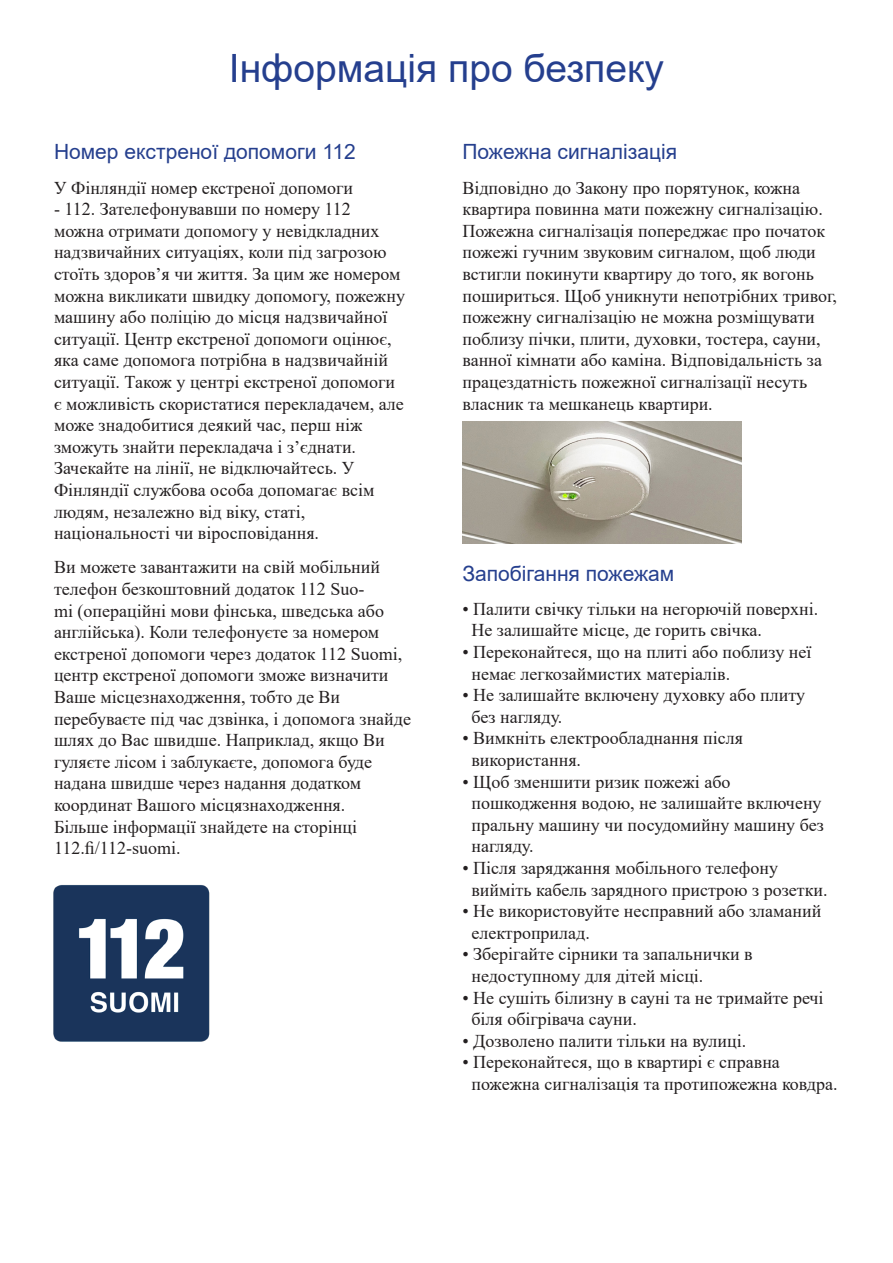
<style>
.page{position:relative;width:893px;height:1263px;background:#fff}
.page>*{position:absolute;margin:0;border:0;box-sizing:border-box;transform-origin:0 0}
.t1{font:39px "Arial";color:#253f8e}
.t2{font:21px "Arial";color:#253f8e}
.t3{font:18px/21.6px "Times New Roman";color:#231f20}
</style>
<div class="page">
<img style="left:53px;top:885px;width:157px;height:157px">
<img style="left:462px;top:421px;width:279px;height:122px">
<p class="t1" style="left:229px;top:42px;width:437px">Інформація про безпеку</p>
<p class="t2" style="left:54px;top:137px;width:303px">Номер екстреної допомоги 112</p>
<p class="t3" style="left:54px;top:176px;width:301px">У Фінляндії номер екстреної допомоги</p>
<p class="t3" style="left:54px;top:198px;width:352px">- 112. Зателефонувавши по номеру 112 можна отримати допомогу у невідкладних надзвичайних ситуаціях, коли під загрозою стоїть здоров’я чи життя. За цим же номером можна викликати швидку допомогу, пожежну машину або поліцію до місця надзвичайної ситуації. Центр екстреної допомоги оцінює,</p>
<p class="t3" style="left:54px;top:349px;width:351px">яка саме допомога потрібна в надзвичайній ситуації. Також у центрі екстреної допомоги є можливість скористатися перекладачем, але може знадобитися деякий час, перш ніж</p>
<p class="t3" style="left:54px;top:435px;width:322px">зможуть знайти перекладача і з’єднати.<br>Зачекайте на лінії, не відключайтесь. У Фінляндії службова особа допомагає всім людям, незалежно від віку, статі,</p>
<p class="t3" style="left:54px;top:522px;width:267px">національності чи віросповідання.</p>
<p class="t3" style="left:54px;top:556px;width:359px">Ви можете завантажити на свій мобільний телефон безкоштовний додаток 112 Suo-<br>mi (операційні мови фінська, шведська або англійська). Коли телефонуєте за номером екстреної допомоги через додаток 112 Suomi, центр екстреної допомоги зможе визначити Ваше місцезнаходження, тобто де Ви перебуваєте під час дзвінка, і допомога знайде шлях до Вас швидше. Наприклад, якщо Ви гуляєте лісом і заблукаєте, допомога буде</p>
<p class="t3" style="left:54px;top:772px;width:309px">надана швидше через надання додатком координат Вашого місцязнаходження.</p>
<p class="t3" style="left:54px;top:815px;width:305px">Більше інформації знайдете на сторінці</p>
<p class="t3" style="left:54px;top:837px;width:128px">112.fi/112-suomi.</p>
<p class="t2" style="left:462px;top:137px;width:216px">Пожежна сигналізація</p>
<p class="t3" style="left:462px;top:176px;width:376px">Відповідно до Закону про порятунок, кожна квартира повинна мати пожежну сигналізацію.<br>Пожежна сигналізація попереджає про початок пожежі гучним звуковим сигналом, щоб люди встигли покинути квартиру до того, як вогонь пошириться. Щоб уникнути непотрібних тривог, пожежну сигналізацію не можна розміщувати поблизу пічки, плити, духовки, тостера, сауни, ванної кімнати або каміна. Відповідальність за працездатність пожежної сигналізації несуть власник та мешканець квартири.</p>
<p class="t2" style="left:462px;top:559px;width:213px">Запобігання пожежам</p>
<p class="t3" style="left:471px;top:597px;width:348px;text-indent:-9px">• Палити свічку тільки на негорючій поверхні.<br>Не залишайте місце, де горить свічка.</p>
<p class="t3" style="left:471px;top:640px;width:341px;text-indent:-9px">• Переконайтеся, що на плиті або поблизу неї немає легкозаймистих матеріалів.</p>
<p class="t3" style="left:471px;top:684px;width:335px;text-indent:-9px">• Не залишайте включену духовку або плиту без нагляду.</p>
<p class="t3" style="left:471px;top:727px;width:273px;text-indent:-9px">• Вимкніть електрообладнання після використання.</p>
<p class="t3" style="left:471px;top:770px;width:354px;text-indent:-9px">• Щоб зменшити ризик пожежі або пошкодження водою, не залишайте включену пральну машину чи посудомийну машину без нагляду.</p>
<p class="t3" style="left:471px;top:856px;width:358px;text-indent:-9px">• Після заряджання мобільного телефону вийміть кабель зарядного пристрою з розетки.</p>
<p class="t3" style="left:471px;top:900px;width:351px;text-indent:-9px">• Не використовуйте несправний або зламаний електроприлад.</p>
<p class="t3" style="left:471px;top:943px;width:283px;text-indent:-9px">• Зберігайте сірники та запальнички в недоступному для дітей місці.</p>
<p class="t3" style="left:471px;top:986px;width:354px;text-indent:-9px">• Не сушіть білизну в сауні та не тримайте речі біля обігрівача сауни.</p>
<p class="t3" style="left:462px;top:1029px;width:285px">• Дозволено палити тільки на вулиці.</p>
<p class="t3" style="left:471px;top:1051px;width:368px;text-indent:-9px">• Переконайтеся, що в квартирі є справна пожежна сигналізація та протипожежна ковдра.</p>
</div>
